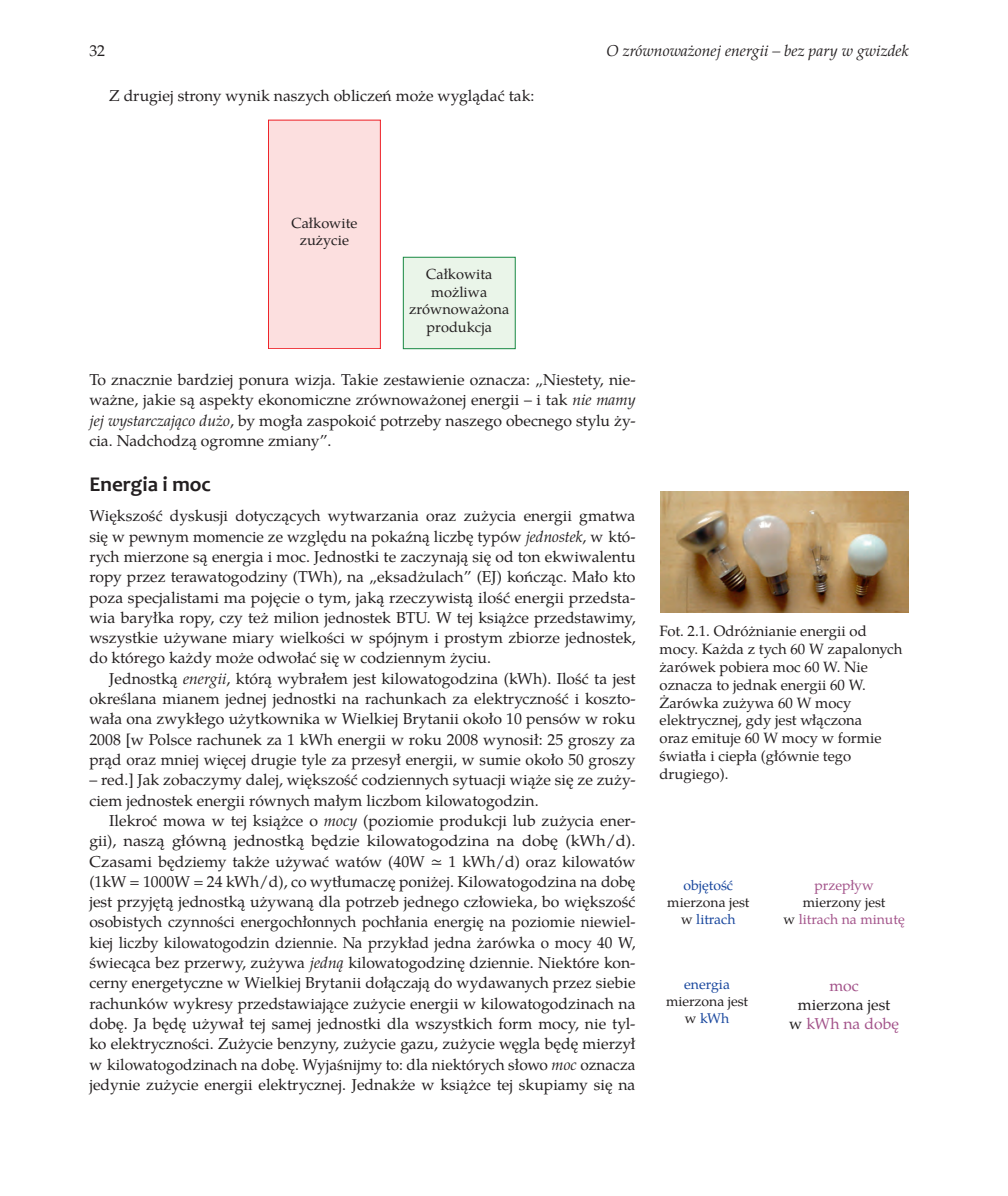
<style>
.page{position:relative;width:1008px;height:1196px;background:#fff}
.page>*{position:absolute;margin:0;border:0;box-sizing:border-box;transform-origin:0 0}
.t1{font:700 21px "Candara";color:#231f20}
.t2{font:15.75px/20.3px "Te X Gyre Pagella";color:#231f20;text-align:justify}
.t3{font:italic 15.75px "Te X Gyre Pagella";color:#231f20}
.t4{font:15.75px "Te X Gyre Pagella";color:#a3538a}
.t5{font:14.88px/17.8px "Te X Gyre Pagella";color:#231f20}
.t6{font:14.53px/17.5px "Te X Gyre Pagella";color:#231f20;text-align:center}
.t7{font:14px/16.8px "Te X Gyre Pagella";color:#231f20;text-align:center}
.t8{font:14px/16.8px "Te X Gyre Pagella";color:#a3538a;text-align:center}
.t9{font:14px "Te X Gyre Pagella";color:#18469d}
.s1{font-style:italic}
.s2{font-family:"Cambria Math"}
.s3{color:#18469d}
.s4{color:#231f20}
.s5{color:#a3538a}
</style>
<div class="page">
<div style="left:403px;top:257px;width:112px;height:92px;background:#eaf5e9"></div>
<div style="left:403px;top:257px;width:112px;height:92px;border:1px solid #178842"></div>
<div style="left:268px;top:120px;width:112px;height:229px;background:#fcdfdf"></div>
<div style="left:268px;top:120px;width:112px;height:229px;border:1px solid #ee1d23"></div>
<img style="left:660px;top:491px;width:248px;height:121px">
<p class="t2" style="left:89px;top:40px;width:17px">32</p>
<p class="t3" style="left:606px;top:39px;width:303px">O zrównoważonej energii – bez pary w gwizdek</p>
<p class="t2" style="left:109px;top:84px;width:426px">Z drugiej strony wynik naszych obliczeń może wyglądać tak:</p>
<p class="t6" style="left:291px;top:213px;width:68px">Całkowite zużycie</p>
<p class="t6" style="left:409px;top:264px;width:102px">Całkowita możliwa zrównoważona produkcja</p>
<p class="t2" style="left:89px;top:368px;width:547px">To znacznie bardziej ponura wizja. Takie zestawienie oznacza: „Niestety, nie&shy;ważne, jakie są aspekty ekonomiczne zrównoważonej energii – i tak <span class="s1">nie mamy jej wystarczająco dużo</span>, by mogła zaspokoić potrzeby naszego obecnego stylu ży&shy;cia. Nadchodzą ogromne zmiany”.</p>
<h1 class="t1" style="left:89px;top:471px;width:123px">Energia i moc</h1>
<p class="t2" style="left:89px;top:505px;width:547px">Większość dyskusji dotyczących wytwarzania oraz zużycia energii gmatwa się w pewnym momencie ze względu na pokaźną liczbę typów <span class="s1">jednostek</span>, w któ&shy;rych mierzone są energia i moc. Jednostki te zaczynają się od ton ekwiwalentu ropy przez terawatogodziny (TWh), na „eksadżulach” (EJ) kończąc. Mało kto poza specjalistami ma pojęcie o tym, jaką rzeczywistą ilość energii przedsta&shy;wia baryłka ropy, czy też milion jednostek BTU. W tej książce przedstawimy, wszystkie używane miary wielkości w spójnym i prostym zbiorze jednostek, do którego każdy może odwołać się w codziennym życiu.</p>
<p class="t2" style="left:89px;top:667px;width:547px;text-indent:20px">Jednostką <span class="s1">energii</span>, którą wybrałem jest kilowatogodzina (kWh). Ilość ta jest określana mianem jednej jednostki na rachunkach za elektryczność i koszto&shy;wała ona zwykłego użytkownika w Wielkiej Brytanii około 10 pensów w roku 2008 [w Polsce rachunek za 1 kWh energii w roku 2008 wynosił: 25 groszy za prąd oraz mniej więcej drugie tyle za przesył energii, w sumie około 50 groszy</p>
<p class="t2" style="left:89px;top:768px;width:547px">– red.] Jak zobaczymy dalej, większość codziennych sytuacji wiąże się ze zuży&shy;ciem jednostek energii równych małym liczbom kilowatogodzin.</p>
<p class="t2" style="left:89px;top:809px;width:547px;text-indent:20px">Ilekroć mowa w tej książce o <span class="s1">mocy</span> (poziomie produkcji lub zużycia ener&shy;gii), naszą główną jednostką będzie kilowatogodzina na dobę (kWh/d).<br>Czasami będziemy także używać watów (40W <span class="s2">≃</span> 1 kWh/d) oraz kilowatów (1kW = 1000W = 24 kWh/d), co wytłumaczę poniżej. Kilowatogodzina na dobę jest przyjętą jednostką używaną dla potrzeb jednego człowieka, bo większość osobistych czynności energochłonnych pochłania energię na poziomie niewiel&shy;kiej liczby kilowatogodzin dziennie. Na przykład jedna żarówka o mocy 40 W, świecąca bez przerwy, zużywa <span class="s1">jedną</span> kilowatogodzinę dziennie. Niektóre kon&shy;cerny energetyczne w Wielkiej Brytanii dołączają do wydawanych przez siebie rachunków wykresy przedstawiające zużycie energii w kilowatogodzinach na dobę. Ja będę używał tej samej jednostki dla wszystkich form mocy, nie tyl&shy;ko elektryczności. Zużycie benzyny, zużycie gazu, zużycie węgla będę mierzył w kilowatogodzinach na dobę. Wyjaśnijmy to: dla niektórych słowo <span class="s1">moc</span> oznacza jedynie zużycie energii elektrycznej. Jednakże w książce tej skupiamy się na</p>
<p class="t5" style="left:659px;top:621px;width:244px">Fot. 2.1. Odróżnianie energii od mocy. Każda z tych 60 W zapalonych żarówek pobiera moc 60 W. Nie oznacza to jednak energii 60 W.<br>Żarówka zużywa 60 W mocy elektrycznej, gdy jest włączona<br>oraz emituje 60 W mocy w formie światła i ciepła (głównie tego drugiego).</p>
<p class="t9" style="left:683px;top:874px;width:51px">objętość</p>
<p class="t7" style="left:667px;top:893px;width:84px">mierzona jest w <span class="s3">litrach</span></p>
<p class="t9" style="left:684px;top:974px;width:47px">energia</p>
<p class="t7" style="left:665px;top:992px;width:84px">mierzona jest w <span class="s3">kWh</span></p>
<p class="t8" style="left:814px;top:876px;width:61px">przepływ</p>
<p class="t8" style="left:783px;top:893px;width:123px"><span class="s4">mierzony jest<br>w</span> litrach na minutę</p>
<p class="t4" style="left:829px;top:973px;width:31px">moc</p>
<p class="t2" style="left:789px;top:993px;width:111px;line-height:18.9px;text-align:center">mierzona jest<br>w <span class="s5">kWh na dobę</span></p>
</div>
